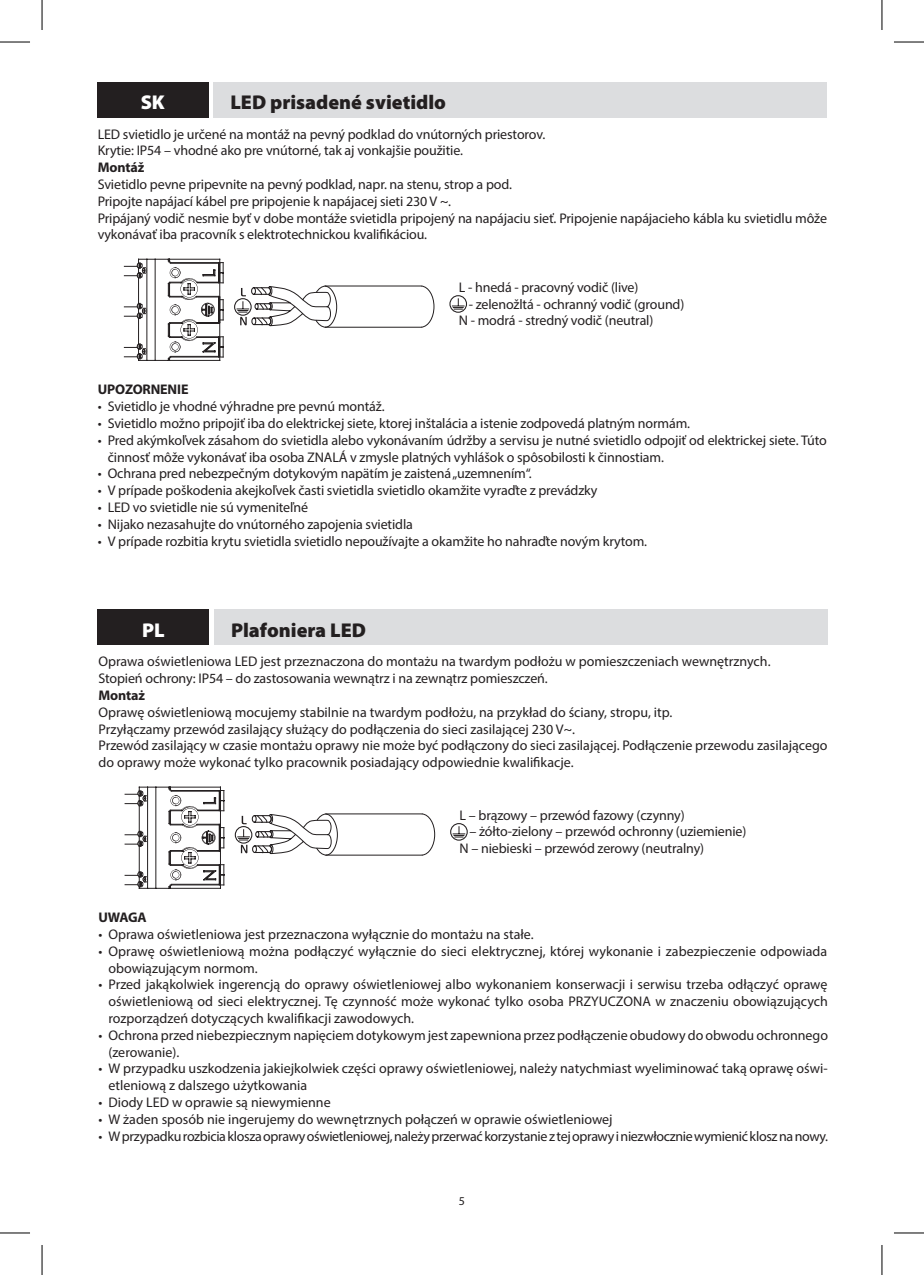
<style>
.page{position:relative;width:924px;height:1275px;background:#fff}
.page>*{position:absolute;margin:0;border:0;box-sizing:border-box;transform-origin:0 0}
.t1{font:900 20px "Myriad Pro";color:#231f20}
.t2{font:900 20px "Myriad Pro";color:#fff}
.t3{font:14px/16.8px "Myriad Pro";letter-spacing:-.01em;color:#231f20}
.t4{font:700 14px "Myriad Pro";letter-spacing:-.01em;color:#231f20}
.t5{font:12px "Myriad Pro";color:#231f20}
</style>
<div class="page">
<svg style="left:124px;top:259px;width:99px;height:102px"></svg>
<svg style="left:236px;top:285px;width:198px;height:43px"></svg>
<div style="left:234px;top:298px;width:17px;height:18px;border:1px solid #231f20;border-radius:50%"></div>
<svg style="left:451px;top:298px;width:13px;height:12px"></svg>
<div style="left:449px;top:295px;width:18px;height:18px;border:1px solid #231f20;border-radius:50%"></div>
<div style="left:97px;top:82px;width:111px;height:36px;background:#231f20"></div>
<div style="left:213px;top:82px;width:613px;height:36px;background:#dcdddf"></div>
<svg style="left:125px;top:786px;width:99px;height:103px"></svg>
<svg style="left:237px;top:813px;width:198px;height:43px"></svg>
<div style="left:235px;top:826px;width:17px;height:17px;border:1px solid #231f20;border-radius:50%"></div>
<svg style="left:452px;top:826px;width:13px;height:11px"></svg>
<div style="left:450px;top:823px;width:17px;height:17px;border:1px solid #231f20;border-radius:50%"></div>
<div style="left:98px;top:609px;width:111px;height:36px;background:#231f20"></div>
<div style="left:214px;top:609px;width:613px;height:36px;background:#dcdddf"></div>
<hr style="left:0;top:42px;width:30px;height:1px;background:#000">
<hr style="left:893px;top:42px;width:30px;height:1px;background:#000">
<hr style="left:0;top:1232px;width:30px;height:1px;background:#000">
<hr style="left:893px;top:1232px;width:30px;height:1px;background:#000">
<hr style="left:42px;top:0;width:1px;height:30px;background:#000">
<hr style="left:42px;top:1245px;width:1px;height:30px;background:#000">
<hr style="left:881px;top:0;width:1px;height:30px;background:#000">
<hr style="left:881px;top:1245px;width:1px;height:30px;background:#000">
<h1 class="t2" style="left:141px;top:89px;width:26px">SK</h1>
<h1 class="t1" style="left:230px;top:89px;width:217px">LED prisadené svietidlo</h1>
<p class="t3" style="left:98px;top:125px;width:449px">LED svietidlo je určené na montáž na pevný podklad do vnútorných priestorov.<br>Krytie: IP54 – vhodné ako pre vnútorné, tak aj vonkajšie použitie.</p>
<p class="t4" style="left:98px;top:158px;width:48px">Montáž</p>
<p class="t3" style="left:98px;top:176px;width:730px">Svietidlo pevne pripevnite na pevný podklad, napr. na stenu, strop a pod.<br>Pripojte napájací kábel pre pripojenie k napájacej sieti 230 V ~.<br>Pripájaný vodič nesmie byť v dobe montáže svietidla pripojený na napájaciu sieť. Pripojenie napájacieho kábla ku svietidlu môže vykonávať iba pracovník s elektrotechnickou kvalifikáciou.</p>
<p class="t3" style="left:458px;top:278px;width:181px">L - hnedá - pracovný vodič (live)</p>
<p class="t3" style="left:458px;top:295px;width:227px;text-indent:10px">- zelenožltá - ochranný vodič (ground)<br>N - modrá - stredný vodič (neutral)</p>
<p class="t4" style="left:98px;top:380px;width:92px">UPOZORNENIE</p>
<p class="t3" style="left:98px;top:398px;width:288px">• Svietidlo je vhodné výhradne pre pevnú montáž.</p>
<p class="t3" style="left:98px;top:414px;width:593px">• Svietidlo možno pripojiť iba do elektrickej siete, ktorej inštalácia a istenie zodpovedá platným normám.</p>
<p class="t3" style="left:108px;top:431px;width:720px;text-indent:-10px">• Pred akýmkoľvek zásahom do svietidla alebo vykonávaním údržby a servisu je nutné svietidlo odpojiť od elektrickej siete. Túto činnosť môže vykonávať iba osoba ZNALÁ v zmysle platných vyhlášok o spôsobilosti k činnostiam.</p>
<p class="t3" style="left:98px;top:465px;width:435px">• Ochrana pred nebezpečným dotykovým napätím je zaistená „uzemnením“.</p>
<p class="t3" style="left:98px;top:482px;width:501px">• V prípade poškodenia akejkoľvek časti svietidla svietidlo okamžite vyraďte z prevádzky</p>
<p class="t3" style="left:98px;top:498px;width:212px">• LED vo svietidle nie sú vymeniteľné</p>
<p class="t3" style="left:98px;top:515px;width:316px">• Nijako nezasahujte do vnútorného zapojenia svietidla</p>
<p class="t3" style="left:98px;top:532px;width:550px">• V prípade rozbitia krytu svietidla svietidlo nepoužívajte a okamžite ho nahraďte novým krytom.</p>
<h1 class="t2" style="left:142px;top:616px;width:24px">PL</h1>
<h1 class="t1" style="left:231px;top:616px;width:136px">Plafoniera LED</h1>
<p class="t3" style="left:98px;top:653px;width:673px">Oprawa oświetleniowa LED jest przeznaczona do montażu na twardym podłożu w pomieszczeniach wewnętrznych.<br>Stopień ochrony: IP54 – do zastosowania wewnątrz i na zewnątrz pomieszczeń.</p>
<p class="t4" style="left:98px;top:686px;width:48px">Montaż</p>
<p class="t3" style="left:98px;top:703px;width:730px">Oprawę oświetleniową mocujemy stabilnie na twardym podłożu, na przykład do ściany, stropu, itp.<br>Przyłączamy przewód zasilający służący do podłączenia do sieci zasilającej 230 V~.<br>Przewód zasilający w czasie montażu oprawy nie może być podłączony do sieci zasilającej. Podłączenie przewodu zasilającego do oprawy może wykonać tylko pracownik posiadający odpowiednie kwalifikacje.</p>
<p class="t3" style="left:459px;top:806px;width:226px">L – brązowy – przewód fazowy (czynny)</p>
<p class="t3" style="left:459px;top:823px;width:288px;text-indent:10px">– żółto-zielony – przewód ochronny (uziemienie)<br>N – niebieski – przewód zerowy (neutralny)</p>
<p class="t4" style="left:98px;top:908px;width:50px">UWAGA</p>
<p class="t3" style="left:98px;top:925px;width:436px">• Oprawa oświetleniowa jest przeznaczona wyłącznie do montażu na stałe.</p>
<p class="t3" style="left:108px;top:942px;width:720px;text-indent:-10px">• Oprawę oświetleniową można podłączyć wyłącznie do sieci elektrycznej, której wykonanie i zabezpieczenie odpowiada obowiązującym normom.</p>
<p class="t3" style="left:108px;top:976px;width:720px;text-align:justify;text-indent:-10px">• Przed jakąkolwiek ingerencją do oprawy oświetleniowej albo wykonaniem konserwacji i serwisu trzeba odłączyć oprawę oświetleniową od sieci elektrycznej. Tę czynność może wykonać tylko osoba PRZYUCZONA w znaczeniu obowiązujących rozporządzeń dotyczących kwalifikacji zawodowych.</p>
<p class="t3" style="left:108px;top:1026px;width:720px;text-indent:-10px">• Ochrona przed niebezpiecznym napięciem dotykowym jest zapewniona przez podłączenie obudowy do obwodu ochronnego (zerowanie).</p>
<p class="t3" style="left:108px;top:1060px;width:720px;text-indent:-10px">• W przypadku uszkodzenia jakiejkolwiek części oprawy oświetleniowej, należy natychmiast wyeliminować taką oprawę oświ&shy;etleniową z dalszego użytkowania</p>
<p class="t3" style="left:98px;top:1093px;width:234px">• Diody LED w oprawie są niewymienne</p>
<p class="t3" style="left:98px;top:1110px;width:515px">• W żaden sposób nie ingerujemy do wewnętrznych połączeń w oprawie oświetleniowej</p>
<p class="t3" style="left:98px;top:1127px;width:730px">• W przypadku rozbicia klosza oprawy oświetleniowej, należy przerwać korzystanie z tej oprawy i niezwłocznie wymienić klosz na nowy.</p>
<p class="t5" style="left:458px;top:1193px;width:8px">5</p>
</div>
